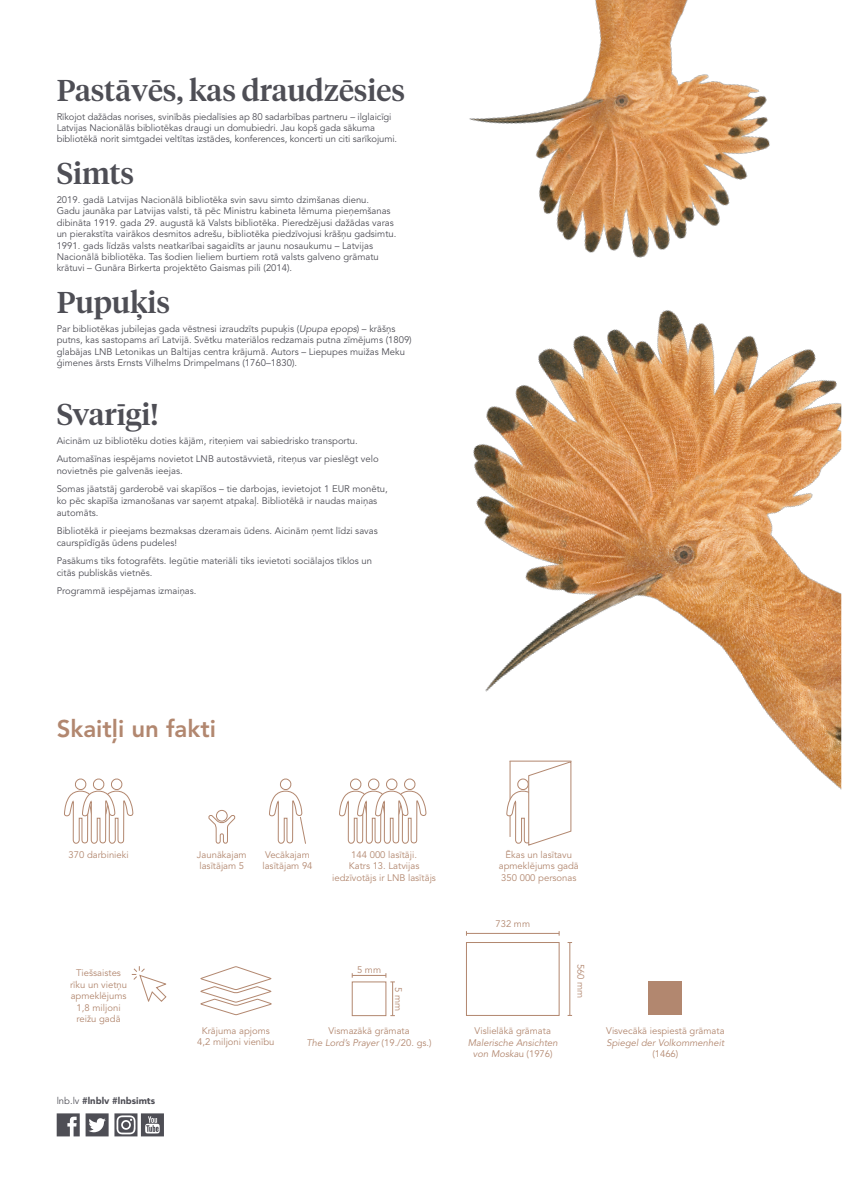
<style>
.page{position:relative;width:842px;height:1191px;background:#fff}
.page>*{position:absolute;margin:0;border:0;box-sizing:border-box;transform-origin:0 0}
.t1{font:500 30px "Tiempos Headline";color:#4e4e55}
.t2{font:800 24px "Avenir LT Pro";color:#b2876f}
.t3{font:9.5px/11.4px "Avenir LT Pro";color:#4e4e55}
.t4{font:9.5px/11.4px "Avenir LT Pro";color:#b2876f;text-align:center}
.t5{font:italic 9.5px/11.4px "Avenir LT Pro";color:#b2876f;text-align:center}
.t6{font:900 9.5px "Avenir LT Pro";color:#4e4e55}
.s1{font-style:italic}
.s2{font-weight:400}
.s3{font-style:normal}
</style>
<div class="page">
<img style="left:469px;top:0;width:301px;height:258px">
<svg style="left:57px;top:1113px;width:23px;height:23px"></svg>
<svg style="left:86px;top:1113px;width:78px;height:23px"></svg>
<img style="left:473px;top:310px;width:368px;height:480px">
<svg style="left:132px;top:966px;width:35px;height:36px"></svg>
<svg style="left:200px;top:966px;width:72px;height:50px"></svg>
<div style="left:352px;top:981px;width:34px;height:35px;border:1px solid #b2876f"></div>
<hr style="left:392px;top:982px;width:1px;height:33px;background:#b2876f">
<hr style="left:352px;top:975px;width:34px;height:1px;background:#b2876f">
<svg style="left:385px;top:973px;width:10px;height:9px"></svg>
<div style="left:466px;top:942px;width:94px;height:74px;border:1px solid #b2876f"></div>
<hr style="left:569px;top:942px;width:1px;height:73px;background:#b2876f">
<hr style="left:466px;top:933px;width:93px;height:1px;background:#b2876f">
<div style="left:648px;top:981px;width:34px;height:33px;background:#b2876f"></div>
<svg style="left:64px;top:778px;width:70px;height:66px"></svg>
<svg style="left:339px;top:778px;width:88px;height:66px"></svg>
<svg style="left:208px;top:815px;width:28px;height:29px"></svg>
<div style="left:216px;top:810px;width:12px;height:11px;border:1px solid #b2876f;border-radius:50%"></div>
<svg style="left:269px;top:778px;width:37px;height:66px"></svg>
<svg style="left:506px;top:760px;width:66px;height:86px"></svg>
<h1 class="t1" style="left:57px;top:70px;width:350px">Pastāvēs, kas draudzēsies</h1>
<p class="t3" style="left:57px;top:111px;width:342px">Rīkojot dažādas norises, svinībās piedalīsies ap 80 sadarbības partneru – ilglaicīgi<br>Latvijas Nacionālās bibliotēkas draugi un domubiedri. Jau kopš gada sākuma bibliotēkā norit simtgadei veltītas izstādes, konferences, koncerti un citi sarīkojumi.</p>
<h1 class="t1" style="left:57px;top:153px;width:79px">Simts</h1>
<p class="t3" style="left:57px;top:194px;width:341px">2019. gadā Latvijas Nacionālā bibliotēka svin savu simto dzimšanas dienu.<br>Gadu jaunāka par Latvijas valsti, tā pēc Ministru kabineta lēmuma pieņemšanas dibināta 1919. gada 29. augustā kā Valsts bibliotēka. Pieredzējusi dažādas varas un pierakstīta vairākos desmitos adrešu, bibliotēka piedzīvojusi krāšņu gadsimtu.<br>1991. gads līdzās valsts neatkarībai sagaidīts ar jaunu nosaukumu – Latvijas Nacionālā bibliotēka. Tas šodien lieliem burtiem rotā valsts galveno grāmatu krātuvi – Gunāra Birkerta projektēto Gaismas pili (2014).</p>
<h1 class="t1" style="left:57px;top:282px;width:115px">Pupuķis</h1>
<p class="t3" style="left:57px;top:323px;width:357px">Par bibliotēkas jubilejas gada vēstnesi izraudzīts pupuķis (<span class="s1">Upupa epops</span>) – krāšņs putns, kas sastopams arī Latvijā. Svētku materiālos redzamais putna zīmējums (1809) glabājas LNB Letonikas un Baltijas centra krājumā. Autors – Liepupes muižas Meku ģimenes ārsts Ernsts Vilhelms Drimpelmans (1760–1830).</p>
<h1 class="t1" style="left:57px;top:394px;width:103px">Svarīgi!</h1>
<p class="t3" style="left:57px;top:431px;width:323px;line-height:18.4px">Aicinām uz bibliotēku doties kājām, riteņiem vai sabiedrisko transportu.<br>Automašīnas iespējams novietot LNB autostāvvietā, riteņus var pieslēgt velo</p>
<p class="t3" style="left:57px;top:462px;width:333px;line-height:18px">novietnēs pie galvenās ieejas.<br>Somas jāatstāj garderobē vai skapīšos – tie darbojas, ievietojot 1 EUR monētu,</p>
<p class="t3" style="left:57px;top:495px;width:322px;line-height:12px">ko pēc skapīša izmanošanas var saņemt atpakaļ. Bibliotēkā ir naudas maiņas automāts.</p>
<p class="t3" style="left:57px;top:525px;width:323px;line-height:12px">Bibliotēkā ir pieejams bezmaksas dzeramais ūdens. Aicinām ņemt līdzi savas caurspīdīgās ūdens pudeles!</p>
<p class="t3" style="left:57px;top:555px;width:317px;line-height:12px">Pasākums tiks fotografēts. Iegūtie materiāli tiks ievietoti sociālajos tīklos un citās publiskās vietnēs.</p>
<p class="t3" style="left:57px;top:585px;width:141px">Programmā iespējamas izmaiņas.</p>
<h2 class="t2" style="left:57px;top:714px;width:161px">Skaitļi un fakti</h2>
<p class="t4" style="left:197px;top:849px;width:51px;text-align:left">Jaunākajam lasītājam 5</p>
<p class="t4" style="left:262px;top:849px;width:52px;text-align:left">Vecākajam lasītājam 94</p>
<p class="t4" style="left:499px;top:849px;width:82px">Ēkas un lasītavu apmeklējums gadā<br>350 000 personas</p>
<p class="t4" style="left:69px;top:849px;width:62px">370 darbinieki</p>
<p class="t4" style="left:332px;top:849px;width:105px">144 000 lasītāji.<br>Katrs 13. Latvijas iedzīvotājs ir LNB lasītājs</p>
<p class="t4" style="left:70px;top:967px;width:58px">Tiešsaistes rīku un vietņu apmeklējums<br>1,8 miljoni reižu gadā</p>
<p class="t6" style="left:57px;top:1095px;width:100px"><span class="s2">lnb.lv</span> #lnblv #lnbsimts</p>
<p class="t4" style="left:197px;top:1025px;width:79px">Krājuma apjoms<br>4,2 miljoni vienību</p>
<p class="t4" style="left:357px;top:964px;width:26px">5 mm</p>
<p class="t4" style="left:404px;top:986px;width:26px;rotate:90deg">5 mm</p>
<p class="t4" style="left:306px;top:1025px;width:127px">Vismazākā grāmata<br><span class="s1">The Lord’s Prayer</span> (19./20. gs.)</p>
<p class="t4" style="left:495px;top:918px;width:36px">732 mm</p>
<p class="t4" style="left:475px;top:1025px;width:78px">Vislielākā grāmata</p>
<p class="t5" style="left:468px;top:1036px;width:91px">Malerische Ansichten von Moska<span class="s3">u (1976)</span></p>
<p class="t4" style="left:586px;top:963px;width:36px;rotate:90deg">560 mm</p>
<p class="t4" style="left:606px;top:1025px;width:120px">Visvecākā iespiestā grāmata</p>
<p class="t5" style="left:606px;top:1036px;width:119px">Spiegel der Volkommenheit</p>
<p class="t4" style="left:652px;top:1048px;width:28px">(1466)</p>
</div>
